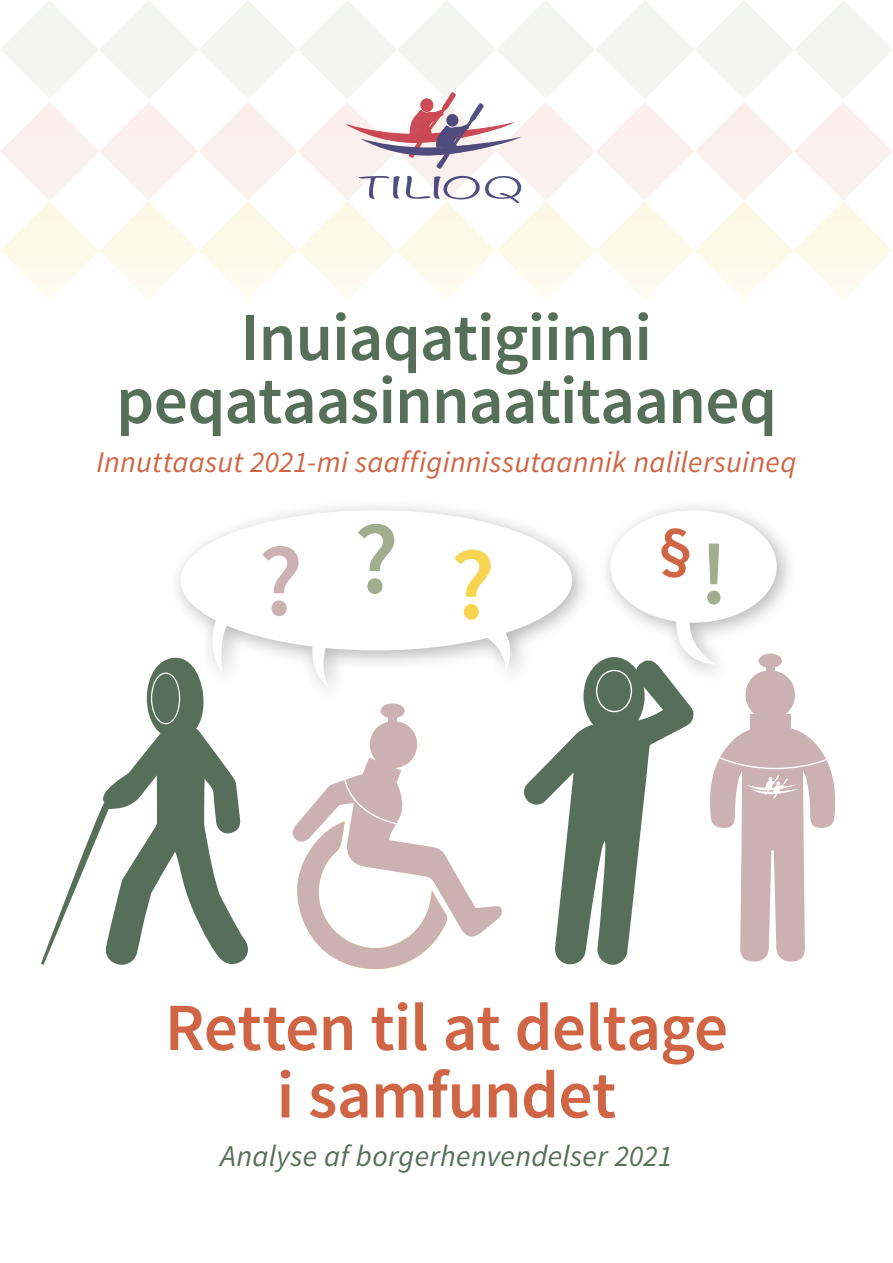
<style>
.page{position:relative;width:893px;height:1263px;background:#fff}
.page>*{position:absolute;margin:0;border:0;box-sizing:border-box;transform-origin:0 0}
.t1{font:600 101.25px "Source Sans Pro";color:#cbb1b1}
.t2{font:600 89.4px "Source Sans Pro";color:#a1ad8d}
.Forside_2_grøn{font:600 67.5px/63px "Source Sans Pro";letter-spacing:-.015em;color:#556f58;text-align:center}
.Forside_2_grøn-2{font:600 67.5px/67.5px "Source Sans Pro";letter-spacing:-.015em;color:#cf6544;text-align:center}
.Forside_2_grøn-3{font:italic 30px "Source Sans Pro";letter-spacing:.01em;color:#cf6544}
.Forside_2_grøn-4{font:italic 30px "Source Sans Pro";letter-spacing:.01em;color:#556f58}
.t3{font:300 26.55px "Noteworthy";letter-spacing:-.005em;color:#262262;scale:2.14 1}
.s1{color:#f7d551}
</style>
<div class="page">
<svg style="left:0;top:1px;width:893px;height:299px"></svg>
<div style="left:745px;top:670px;width:50px;height:50px;background:#cbb1b1;border-radius:50%"></div>
<div style="left:750px;top:715px;width:40px;height:23px;background:#cbb1b1"></div>
<svg style="left:710px;top:725px;width:125px;height:237px"></svg>
<div style="left:370px;top:721px;width:47px;height:47px;background:#cbb1b1;border-radius:50%"></div>
<div style="left:381px;top:703px;width:24px;height:15px;background:#cbb1b1;border-radius:50%"></div>
<div style="left:388px;top:714px;width:9px;height:9px;background:#cbb1b1"></div>
<svg style="left:292px;top:758px;width:210px;height:212px"></svg>
<div style="left:168px;top:497px;width:426px;height:210px;background:#fff"></div>
<svg style="left:180px;top:510px;width:392px;height:178px"></svg>
<div style="left:597px;top:497px;width:202px;height:189px;background:#000;opacity:.3"></div>
<svg style="left:523px;top:661px;width:171px;height:304px"></svg>
<div style="left:583px;top:657px;width:62px;height:78px;background:#556f58;border-radius:50%"></div>
<svg style="left:596px;top:510px;width:181px;height:202px"></svg>
<svg style="left:41px;top:736px;width:207px;height:229px"></svg>
<svg style="left:147px;top:658px;width:56px;height:81px"></svg>
<p class="t3" style="left:358px;top:165px;width:79px">TILIOQ</p>
<h1 class="Forside_2_grøn" style="left:116px;top:308px;width:662px">Inuiaqatigiinni peqataasinnaatitaaneq</h1>
<h1 class="Forside_2_grøn-3" style="left:96px;top:443px;width:702px">Innuttaasut 2021-mi saaffiginnissutaannik nalilersuineq</h1>
<h1 class="t1" style="left:258px;top:517px;width:239px">?<sup>?</sup><span class="s1">?</span></h1>
<h2 class="t2" style="left:659px;top:517px;width:71px">!<sup>§</sup></h2>
<h1 class="Forside_2_grøn-2" style="left:165px;top:996px;width:565px">Retten til at deltage i samfundet</h1>
<h1 class="Forside_2_grøn-4" style="left:221px;top:1138px;width:453px">Analyse af borgerhenvendelser 2021</h1>
</div>
